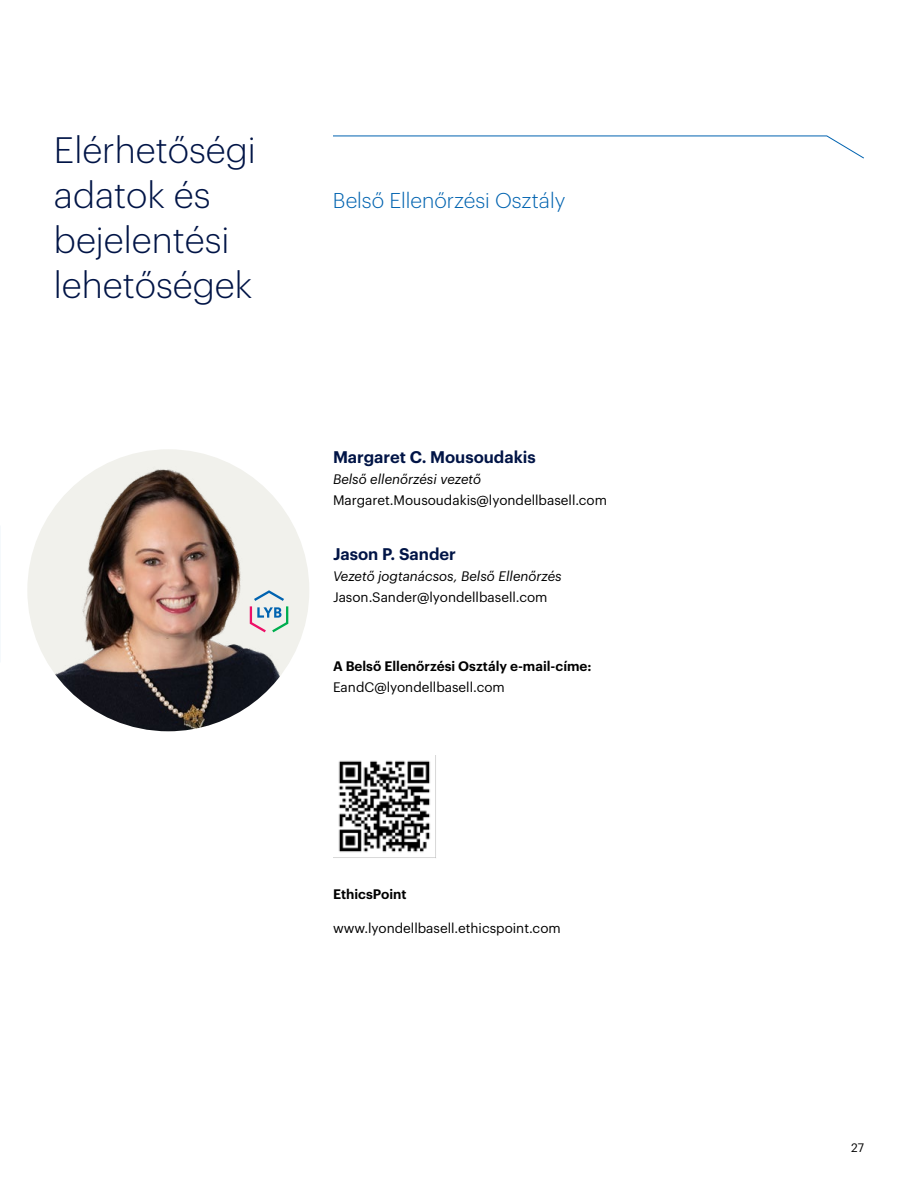
<style>
.page{position:relative;width:918px;height:1188px;background:#fff}
.page>*{position:absolute;margin:0;border:0;box-sizing:border-box;transform-origin:0 0}
.t1{font:300 36px/45px "Graphik";color:#001446}
.t2{font:300 21px "Graphik";color:#0063b0}
.t3{font:600 16.5px "Graphik";color:#001446}
.t4{font:13.5px "Graphik";color:#000}
.t5{font:italic 13.5px "Graphik";color:#000}
.t6{font:600 13.5px "Graphik";color:#000}
.t7{font:12px "Graphik";color:#000}
</style>
<div class="page">
<img style="left:27px;top:461px;width:277px;height:270px">
<svg style="left:333px;top:135px;width:531px;height:24px"></svg>
<img style="left:333px;top:755px;width:103px;height:103px">
<svg style="left:250px;top:590px;width:38px;height:42px;background:#c7d1d7"></svg>
<h1 class="t1" style="left:54px;top:125px;width:203px">Elérhetőségi adatok és bejelentési lehetőségek</h1>
<h2 class="t2" style="left:333px;top:185px;width:234px">Belső Ellenőrzési Osztály</h2>
<p class="t3" style="left:333px;top:444px;width:204px">Margaret C. Mousoudakis</p>
<p class="t5" style="left:333px;top:469px;width:149px">Belső ellenőrzési vezető</p>
<p class="t4" style="left:333px;top:490px;width:276px">Margaret.Mousoudakis@lyondellbasell.com</p>
<p class="t3" style="left:333px;top:541px;width:124px">Jason P. Sander</p>
<p class="t5" style="left:333px;top:566px;width:230px">Vezető jogtanácsos, Belső Ellenőrzés</p>
<p class="t4" style="left:333px;top:587px;width:216px">Jason.Sander@lyondellbasell.com</p>
<p class="t6" style="left:333px;top:655px;width:260px">A Belső Ellenőrzési Osztály e-mail-címe:</p>
<p class="t4" style="left:333px;top:677px;width:173px">EandC@lyondellbasell.com</p>
<p class="t6" style="left:333px;top:883px;width:75px">EthicsPoint</p>
<p class="t4" style="left:333px;top:918px;width:229px">www.lyondellbasell.ethicspoint.com</p>
<p class="t7" style="left:851px;top:1139px;width:14px">27</p>
</div>
